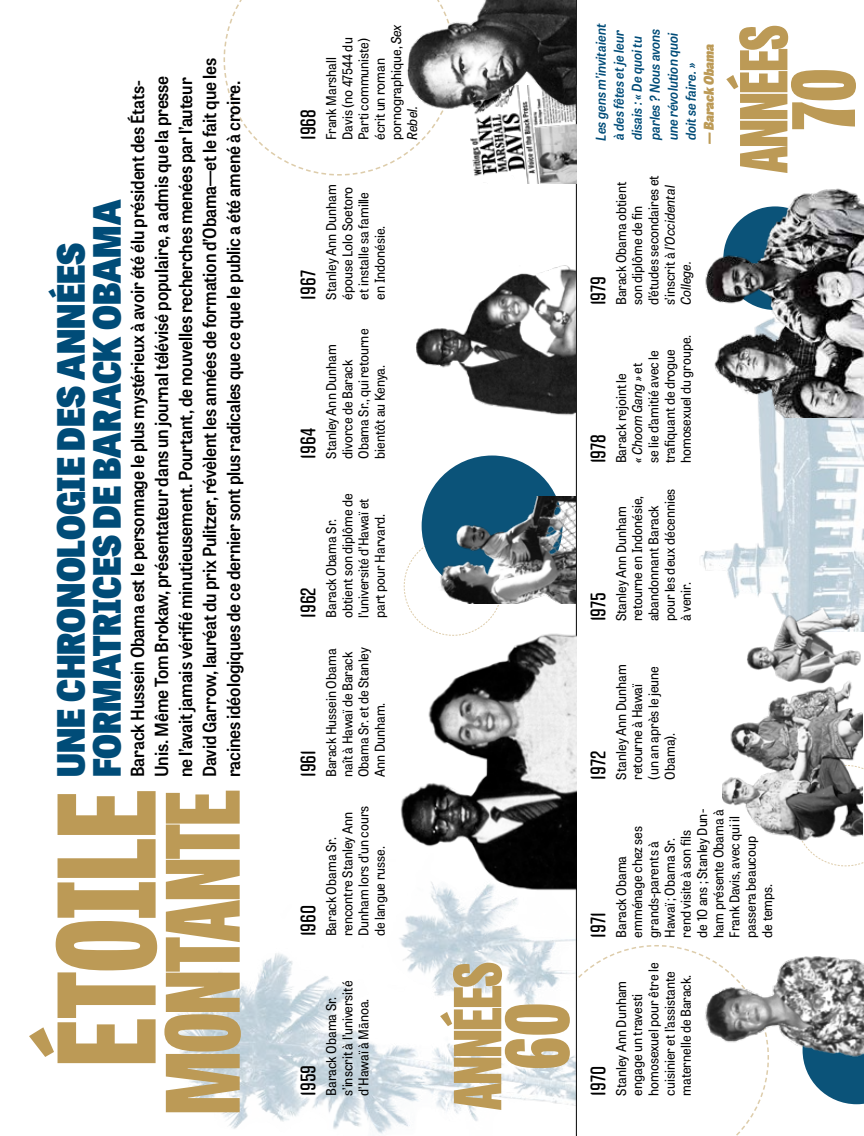
<style>
.page{position:relative;width:864px;height:1136px;background:#fff}
.page>*{position:absolute;margin:0;border:0;box-sizing:border-box;transform-origin:0 0}
.t1{font:800 133.5px "Tablet Gothic Compressed";letter-spacing:-.005em;color:#bc9a56}
.t2{font:800 100.5px "Tablet Gothic Compressed";letter-spacing:-.015em;color:#bc9a56}
.t3{font:800 85.5px "Tablet Gothic Compressed";color:#bc9a56}
.t4{font:800 64.5px "Tablet Gothic Compressed";letter-spacing:-.02em;color:#bc9a56}
.t5{font:800 37.5px/36px "Tablet Gothic Narrow";color:#004c78}
.t6{font:600 21px "Rift Soft";color:#000}
.t7{font:18px/24px "Tablet Gothic Narrow Sb";letter-spacing:-.005em;color:#000}
.t8{font:13.5px/16.2px "Tablet Gothic Narrow";color:#000}
.t9{font:italic 600 13.5px/18px "Tablet Gothic Narrow";color:#004c78}
.t10{font:italic 800 13.5px "Tablet Gothic Narrow";color:#bc9a56}
.s1{font-style:italic}
</style>
<div class="page">
<img style="left:700px;top:417px;width:163px;height:214px">
<img style="left:721px;top:608px;width:141px;height:259px">
<svg style="left:223px;top:0;width:200px;height:176px"></svg>
<svg style="left:576px;top:944px;width:121px;height:191px"></svg>
<img style="left:705px;top:188px;width:158px;height:229px">
<img style="left:698px;top:953px;width:165px;height:182px">
<img style="left:174px;top:907px;width:401px;height:227px">
<svg style="left:403px;top:549px;width:18px;height:49px"></svg>
<div style="left:421px;top:455px;width:141px;height:141px;background:#0b5379;border-radius:50%"></div>
<hr style="left:575px;top:0;width:1px;height:1135px;background:#000">
<img style="left:470px;top:86px;width:106px;height:98px">
<img style="left:416px;top:265px;width:159px;height:150px">
<img style="left:421px;top:496px;width:154px;height:102px">
<img style="left:400px;top:598px;width:175px;height:309px">
<img style="left:395px;top:0;width:180px;height:140px">
<p class="t7" style="left:125px;top:777px;width:720px;rotate:-90deg">Barack Hussein Obama est le personnage le plus mystérieux à avoir été élu président des États-Unis. Même Tom Brokaw, présentateur dans un journal télévisé populaire, a admis que la presse ne l’avait jamais vérifié minutieusement. Pourtant, de nouvelles recherches menées par l’auteur David Garrow, lauréat du prix Pulitzer, révèlent les années de formation d’Obama—et le fait que les racines idéologiques de ce dernier sont plus radicales que ce que le public a été amené à croire.</p>
<h1 class="t1" style="left:11px;top:1065px;width:278px;rotate:-90deg">ÉTOILE</h1>
<h2 class="t2" style="left:131px;top:1114px;width:327px;rotate:-90deg">MONTANTE</h2>
<h3 class="t5" style="left:51px;top:777px;width:579px;rotate:-90deg">UNE CHRONOLOGIE DES ANNÉES<br>FORMATRICES DE BARACK OBAMA</h3>
<h3 class="t6" style="left:293px;top:140px;width:33px;rotate:-90deg">1968</h3>
<p class="t8" style="left:322px;top:140px;width:118px;rotate:-90deg">Frank Marshall<br>Davis (no 47544 du<br>Parti communiste) écrit un roman pornographique, <span class="s1">Sex<br>Rebel.</span></p>
<h3 class="t6" style="left:293px;top:299px;width:31px;rotate:-90deg">1967</h3>
<p class="t8" style="left:322px;top:299px;width:116px;rotate:-90deg">Stanley Ann Dunham épouse Lolo Soetoro et installe sa famille en Indonésie.</p>
<h3 class="t6" style="left:293px;top:458px;width:32px;rotate:-90deg">1964</h3>
<p class="t8" style="left:322px;top:458px;width:131px;rotate:-90deg">Stanley Ann Dunham divorce de Barack<br>Obama Sr., qui retourne bientôt au Kenya.</p>
<h3 class="t6" style="left:293px;top:618px;width:32px;rotate:-90deg">1962</h3>
<p class="t8" style="left:322px;top:618px;width:126px;rotate:-90deg">Barack Obama Sr. obtient son diplôme de l’université d’Hawaï et part pour Harvard.</p>
<h3 class="t6" style="left:293px;top:777px;width:29px;rotate:-90deg">1961</h3>
<p class="t8" style="left:322px;top:777px;width:132px;rotate:-90deg">Barack Hussein Obama naît à Hawaï de Barack<br>Obama Sr. et de Stanley<br>Ann Dunham.</p>
<h3 class="t6" style="left:293px;top:936px;width:33px;rotate:-90deg">1960</h3>
<p class="t8" style="left:322px;top:936px;width:132px;rotate:-90deg">Barack Obama Sr. rencontre Stanley Ann<br>Dunham lors d’un cours de langue russe.</p>
<h3 class="t6" style="left:293px;top:1095px;width:32px;rotate:-90deg">1959</h3>
<p class="t8" style="left:322px;top:1095px;width:116px;rotate:-90deg">Barack Obama Sr. s’inscrit à l’université d’Hawaï à Mānoa.</p>
<h3 class="t4" style="left:431px;top:1109px;width:149px;rotate:-90deg">ANNÉES</h3>
<h3 class="t3" style="left:476px;top:1069px;width:68px;rotate:-90deg">60</h3>
<p class="t9" style="left:590px;top:141px;width:119px;rotate:-90deg">Les gens m’invitaient à des fêtes et je leur disais : « De quoi tu parles ? Nous avons une révolution quoi doit se faire. »</p>
<p class="t10" style="left:698px;top:144px;width:102px;rotate:-90deg">— Barack Obama</p>
<h3 class="t6" style="left:583px;top:305px;width:31px;rotate:-90deg">1979</h3>
<p class="t8" style="left:612px;top:305px;width:131px;rotate:-90deg">Barack Obama obtient son diplôme de fin d’études secondaires et s’inscrit à <span class="s1">l’Occidental<br>College.</span></p>
<h3 class="t4" style="left:717px;top:173px;width:149px;rotate:-90deg">ANNÉES</h3>
<h3 class="t3" style="left:762px;top:130px;width:63px;rotate:-90deg">70</h3>
<h3 class="t6" style="left:583px;top:463px;width:31px;rotate:-90deg">1978</h3>
<p class="t8" style="left:612px;top:463px;width:130px;rotate:-90deg">Barack rejoint le<br><span class="s1">« Choom Gang »</span> et<br>se lie d’amitié avec le trafiquant de drogue homosexuel du groupe.</p>
<h3 class="t6" style="left:583px;top:621px;width:31px;rotate:-90deg">1975</h3>
<p class="t8" style="left:612px;top:621px;width:134px;rotate:-90deg">Stanley Ann Dunham retourne en Indonésie, abandonnant Barack pour les deux décennies à venir.</p>
<h3 class="t6" style="left:583px;top:779px;width:30px;rotate:-90deg">1972</h3>
<p class="t8" style="left:612px;top:779px;width:116px;rotate:-90deg">Stanley Ann Dunham retourne à Hawaï (un an après le jeune<br>Obama).</p>
<h3 class="t6" style="left:583px;top:937px;width:27px;rotate:-90deg">1971</h3>
<p class="t8" style="left:612px;top:937px;width:130px;rotate:-90deg">Barack Obama emménage chez ses grands-parents à<br>Hawaï ; Obama Sr. rend visite à son fils<br>de 10 ans ; Stanley Dun&shy;ham présente Obama à<br>Frank Davis, avec qui il passera beaucoup<br>de temps.</p>
<h3 class="t6" style="left:583px;top:1095px;width:31px;rotate:-90deg">1970</h3>
<p class="t8" style="left:612px;top:1095px;width:135px;rotate:-90deg">Stanley Ann Dunham engage un travesti homosexuel pour être le cuisinier et l’assistante maternelle de Barack.</p>
</div>
